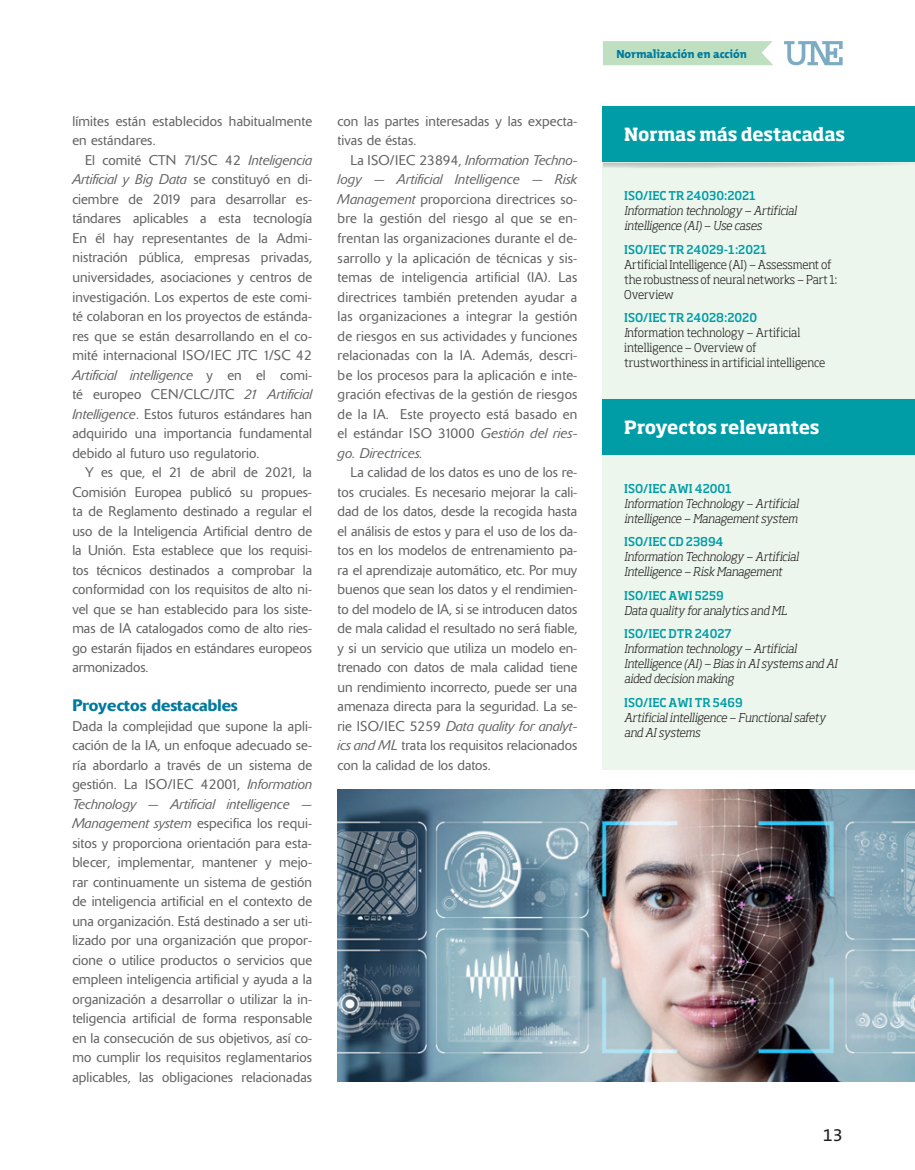
<style>
.page{position:relative;width:915px;height:1170px;background:#fff}
.page>*{position:absolute;margin:0;border:0;box-sizing:border-box;transform-origin:0 0}
.t1{font:700 18px "Soho Std";letter-spacing:-.015em;color:#fff}
.t2{font:18px "The Mix C5";color:#231f20}
.t3{font:500 16.5px "Delta";color:#00799d}
.t4{font:300 13.95px/19.5px "Delta";letter-spacing:.005em;color:#636366;text-align:justify}
.t5{font:italic 300 12px/15px "Soho Std";color:#231f20;scale:.95 1}
.t6{font:300 12px/15px "Soho Std";letter-spacing:-.01em;color:#231f20;scale:.95 1}
.t7{font:500 12px "Soho Std";color:#009da7;scale:.95 1}
.t8{font:800 11.85px "The Mix C5";color:#00799d}
.s1{font-style:italic}
.s2{font-weight:500;color:#009da7}
</style>
<div class="page">
<div style="left:602px;top:140px;width:312px;height:629px;background:#ecf6ed"></div>
<div style="left:602px;top:106px;width:312px;height:56px;background:#009da7"></div>
<div style="left:602px;top:399px;width:312px;height:55px;background:#009da7"></div>
<div style="left:603px;top:41px;width:170px;height:24px;background:#bee0c0"></div>
<svg style="left:784px;top:41px;width:58px;height:24px"></svg>
<hr style="left:0;top:0;width:1px;height:145px;background:#bee0c0">
<hr style="left:0;top:142px;width:1px;height:120px;background:#ded">
<img style="left:337px;top:789px;width:577px;height:291px">
<p class="t4" style="left:72px;top:111px;width:241px">límites están establecidos habitualmente en estándares.</p>
<p class="t4" style="left:72px;top:150px;width:241px;text-indent:13px">El comité CTN 71/SC 42 <span class="s1">Inteligencia Artificial y Big Data</span> se constituyó en di&shy;ciembre de 2019 para desarrollar es&shy;tándares aplicables a esta tecnología En él hay representantes de la Admi&shy;nistración pública, empresas privadas, universidades, asociaciones y centros de investigación. Los expertos de este comi&shy;té colaboran en los proyectos de estánda&shy;res que se están desarrollando en el co&shy;mité internacional ISO/IEC JTC 1/SC 42<br><span class="s1">Artificial intelligence</span> y en el comi&shy;té europeo CEN/CLC/JTC <span class="s1">21 Artificial Intelligence</span>. Estos futuros estándares han adquirido una importancia fundamental debido al futuro uso regulatorio.</p>
<p class="t4" style="left:72px;top:462px;width:241px;text-indent:13px">Y es que, el 21 de abril de 2021, la Comisión Europea publicó su propues&shy;ta de Reglamento destinado a regular el uso de la Inteligencia Artificial dentro de la Unión. Esta establece que los requisi&shy;tos técnicos destinados a comprobar la conformidad con los requisitos de alto ni&shy;vel que se han establecido para los siste&shy;mas de IA catalogados como de alto ries&shy;go estarán fijados en estándares europeos armonizados.</p>
<p class="t3" style="left:72px;top:695px;width:167px">Proyectos destacables</p>
<p class="t4" style="left:72px;top:716px;width:241px">Dada la complejidad que supone la apli&shy;cación de la IA, un enfoque adecuado se&shy;ría abordarlo a través de un sistema de gestión. La ISO/IEC 42001, <span class="s1">Information Technology — Artificial intelligence — Management system</span> especifica los requi&shy;sitos y proporciona orientación para esta&shy;blecer, implementar, mantener y mejo&shy;rar continuamente un sistema de gestión de inteligencia artificial en el contexto de una organización. Está destinado a ser uti&shy;lizado por una organización que propor&shy;cione o utilice productos o servicios que empleen inteligencia artificial y ayuda a la organización a desarrollar o utilizar la in&shy;teligencia artificial de forma responsable en la consecución de sus objetivos, así co&shy;mo cumplir los requisitos reglamentarios aplicables, las obligaciones relacionadas</p>
<p class="t4" style="left:337px;top:111px;width:241px">con las partes interesadas y las expecta&shy;tivas de éstas.</p>
<p class="t4" style="left:337px;top:150px;width:241px;text-indent:13px">La ISO/IEC 23894, <span class="s1">Information Techno&shy;logy — Artificial Intelligence — Risk Management</span> proporciona directrices so&shy;bre la gestión del riesgo al que se en&shy;frentan las organizaciones durante el de&shy;sarrollo y la aplicación de técnicas y sis&shy;temas de inteligencia artificial (IA). Las directrices también pretenden ayudar a las organizaciones a integrar la gestión de riesgos en sus actividades y funciones relacionadas con la IA. Además, descri&shy;be los procesos para la aplicación e inte&shy;gración efectivas de la gestión de riesgos de la IA. Este proyecto está basado en el estándar ISO 31000 <span class="s1">Gestión del ries&shy;go. Directrices.</span></p>
<p class="t4" style="left:337px;top:462px;width:241px;text-indent:13px">La calidad de los datos es uno de los re&shy;tos cruciales. Es necesario mejorar la cali&shy;dad de los datos, desde la recogida hasta el análisis de estos y para el uso de los da&shy;tos en los modelos de entrenamiento pa&shy;ra el aprendizaje automático, etc. Por muy buenos que sean los datos y el rendimien&shy;to del modelo de IA, si se introducen datos de mala calidad el resultado no será fiable, y si un servicio que utiliza un modelo en&shy;trenado con datos de mala calidad tiene un rendimiento incorrecto, puede ser una amenaza directa para la seguridad. La se&shy;rie ISO/IEC 5259 <span class="s1">Data quality for analyt&shy;ics and ML</span> trata los requisitos relacionados con la calidad de los datos.</p>
<p class="t8" style="left:616px;top:46px;width:132px">Normalización en acción</p>
<p class="t1" style="left:624px;top:123px;width:222px">Normas más destacadas</p>
<p class="t7" style="left:624px;top:188px;width:140px">ISO/IEC TR 24030:2021</p>
<p class="t5" style="left:624px;top:203px;width:183px">Information technology — Artificial intelligence (AI) — Use cases</p>
<p class="t7" style="left:624px;top:241px;width:152px">ISO/IEC TR 24029-1:2021</p>
<p class="t6" style="left:624px;top:256px;width:226px">Artificial Intelligence (AI) — Assessment of the robustness of neural networks — Part 1:<br>Overview</p>
<p class="t6" style="left:624px;top:310px;width:213px"><span class="s2">ISO/IEC TR 24028:2020<br></span><span class="s1">I</span>nformation technology — Artificial intelligence — Overview of trustworthiness in artificial intelligence</p>
<p class="t1" style="left:624px;top:415px;width:197px">Proyectos relevantes</p>
<p class="t7" style="left:624px;top:480px;width:115px">ISO/IEC AWI 42001</p>
<p class="t5" style="left:624px;top:495px;width:185px">Information Technology — Artificial intelligence — Management system</p>
<p class="t7" style="left:624px;top:534px;width:106px">ISO/IEC CD 23894</p>
<p class="t5" style="left:624px;top:549px;width:185px">Information Technology — Artificial<br>Intelligence — Risk Management</p>
<p class="t7" style="left:624px;top:587px;width:106px">ISO/IEC AWI 5259</p>
<p class="t5" style="left:624px;top:602px;width:173px">Data quality for analytics and ML</p>
<p class="t7" style="left:624px;top:626px;width:115px">ISO/IEC DTR 24027</p>
<p class="t5" style="left:624px;top:641px;width:225px">Information technology — Artificial<br>Intelligence (AI) — Bias in AI systems and AI aided decision making</p>
<p class="t7" style="left:624px;top:694px;width:126px">ISO/IEC AWI TR 5469</p>
<p class="t5" style="left:624px;top:709px;width:213px">Artificial intelligence — Functional safety and AI systems</p>
<p class="t2" style="left:822px;top:1123px;width:21px">13</p>
</div>
